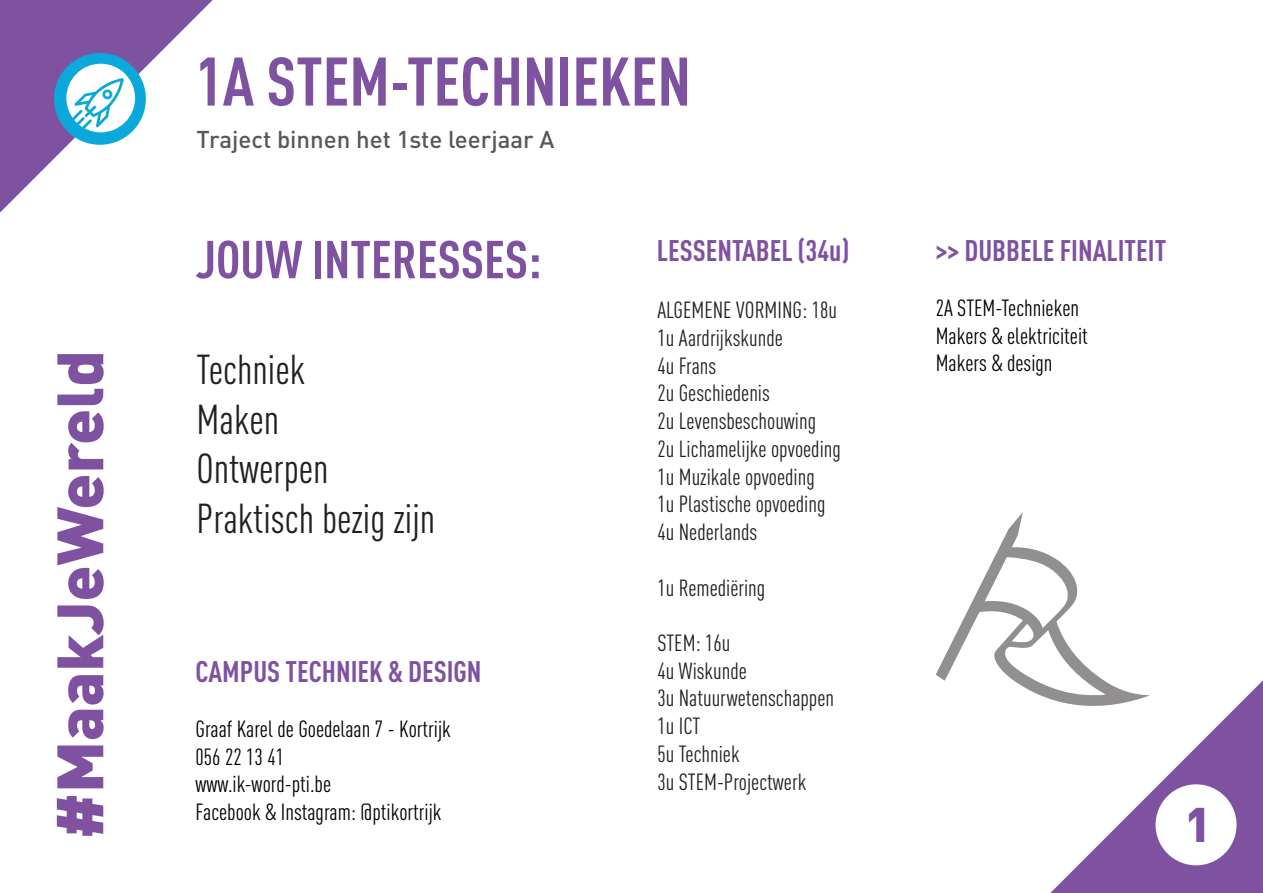
<style>
.page{position:relative;width:1263px;height:893px;background:#fff}
.page>*{position:absolute;margin:0;border:0;box-sizing:border-box;transform-origin:0 0}
.t1{font:700 condensed 67.5px "DINOT";color:#7f52a1}
.t2{font:900 64.5px "DINOT";color:#7f52a1}
.t3{font:700 condensed 52.5px "DINOT";color:#7f52a1}
.t4{font:900 48px "DINOT";color:#7f52a1}
.t5{font:condensed 41.25px "DINOT";color:#231f20}
.t6{font:700 condensed 29.4px "DINOT";color:#7f52a1}
.t7{font:500 24px "DINOT";color:#57585a}
.t8{font:condensed 23.1px "DINOT";color:#231f20}
.t9{font:condensed 23.1px "DINOT";color:#000}
</style>
<div class="page">
<svg style="left:0;top:0;width:213px;height:213px"></svg>
<svg style="left:1050px;top:680px;width:213px;height:213px"></svg>
<svg style="left:936px;top:512px;width:212px;height:195px"></svg>
<div style="left:54px;top:53px;width:92px;height:92px;background:#0ba8db;border-radius:50%"></div>
<svg style="left:66px;top:64px;width:69px;height:68px"></svg>
<div style="left:1154px;top:783px;width:84px;height:84px;background:#fff;border-radius:50%"></div>
<div style="left:1152px;top:781px;width:87px;height:87px;border:3px solid #7f52a1;border-radius:50%"></div>
<p class="t2" style="left:36px;top:839px;width:490px;rotate:-90deg">#MaakJeWereld</p>
<p class="t1" style="left:196px;top:41px;width:497px">1A STEM-TECHNIEKEN</p>
<p class="t7" style="left:197px;top:123px;width:359px">Traject binnen het 1ste leerjaar A</p>
<p class="t3" style="left:196px;top:228px;width:347px">JOUW INTERESSES:</p>
<p class="t5" style="left:197px;top:346px;width:110px">Techniek</p>
<p class="t5" style="left:197px;top:395px;width:84px">Maken</p>
<p class="t5" style="left:197px;top:445px;width:134px">Ontwerpen</p>
<p class="t5" style="left:197px;top:494px;width:240px">Praktisch bezig zijn</p>
<p class="t6" style="left:196px;top:653px;width:287px">CAMPUS TECHNIEK &amp; DESIGN</p>
<p class="t9" style="left:196px;top:715px;width:257px">Graaf Karel de Goedelaan 7 - Kortrijk</p>
<p class="t9" style="left:196px;top:743px;width:90px">056 22 13 41</p>
<p class="t9" style="left:196px;top:771px;width:137px">www.ik-word-pti.be</p>
<p class="t9" style="left:196px;top:799px;width:247px">Facebook &amp; Instagram: @ptikortrijk</p>
<p class="t6" style="left:657px;top:232px;width:194px">LESSENTABEL (34u)</p>
<p class="t8" style="left:657px;top:297px;width:181px">ALGEMENE VORMING: 18u</p>
<p class="t8" style="left:657px;top:324px;width:127px">1u Aardrijkskunde</p>
<p class="t8" style="left:657px;top:352px;width:60px">4u Frans</p>
<p class="t8" style="left:657px;top:380px;width:114px">2u Geschiedenis</p>
<p class="t8" style="left:657px;top:408px;width:160px">2u Levensbeschouwing</p>
<p class="t8" style="left:657px;top:435px;width:185px">2u Lichamelijke opvoeding</p>
<p class="t8" style="left:657px;top:463px;width:159px">1u Muzikale opvoeding</p>
<p class="t8" style="left:657px;top:491px;width:170px">1u Plastische opvoeding</p>
<p class="t8" style="left:657px;top:518px;width:101px">4u Nederlands</p>
<p class="t8" style="left:657px;top:574px;width:109px">1u Remediëring</p>
<p class="t8" style="left:657px;top:629px;width:75px">STEM: 16u</p>
<p class="t8" style="left:657px;top:657px;width:91px">4u Wiskunde</p>
<p class="t8" style="left:657px;top:685px;width:178px">3u Natuurwetenschappen</p>
<p class="t8" style="left:657px;top:713px;width:45px">1u ICT</p>
<p class="t8" style="left:657px;top:740px;width:84px">5u Techniek</p>
<p class="t8" style="left:657px;top:768px;width:150px">3u STEM-Projectwerk</p>
<p class="t6" style="left:936px;top:232px;width:232px">&gt;&gt; DUBBELE FINALITEIT</p>
<p class="t9" style="left:936px;top:294px;width:145px">2A STEM-Technieken</p>
<p class="t9" style="left:936px;top:322px;width:154px">Makers &amp; elektriciteit</p>
<p class="t9" style="left:936px;top:350px;width:118px">Makers &amp; design</p>
<p class="t4" style="left:1185px;top:792px;width:28px">1</p>
</div>
